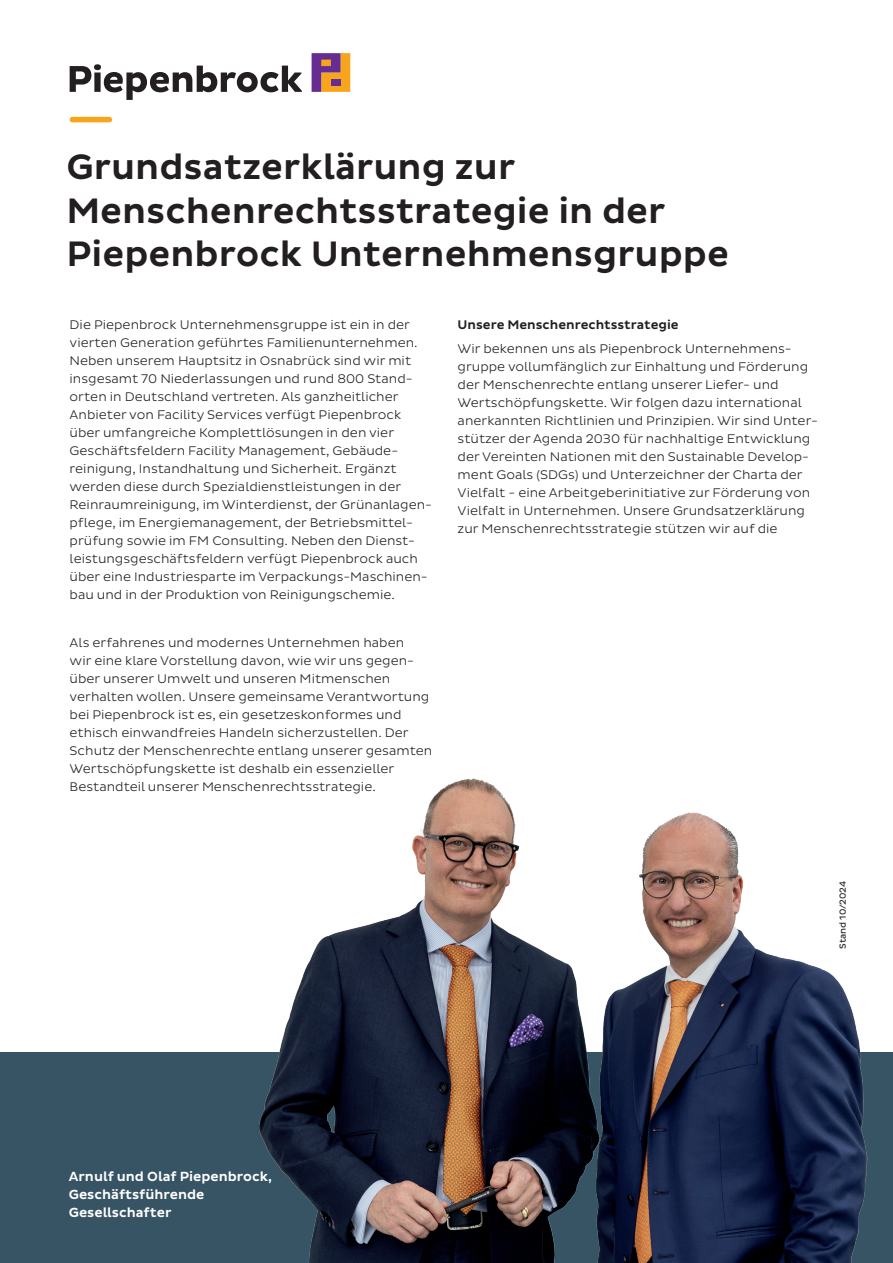
<style>
.page{position:relative;width:893px;height:1263px;background:#fff}
.page>*{position:absolute;margin:0;border:0;box-sizing:border-box;transform-origin:0 0}
.t1{font:500 36px/43.5px "Pluto Sans";color:#231f20}
.t2{font:500 13.5px/18px "Pluto Sans";color:#fff}
.t3{font:300 12.75px/18px "Pluto Sans";color:#231f20}
.t4{font:500 12.75px "Pluto Sans";color:#231f20}
.t5{font:9px "Pluto Sans";letter-spacing:-.01em;color:#231f20}
</style>
<div class="page">
<div style="left:0;top:1052px;width:893px;height:211px;background:#375465"></div>
<img style="left:259px;top:778px;width:609px;height:485px">
<svg style="left:312px;top:53px;width:38px;height:39px"></svg>
<div style="left:331px;top:79px;width:10px;height:6px;background:#652d91"></div>
<svg style="left:70px;top:64px;width:232px;height:36px"></svg>
<div style="left:70px;top:117px;width:42px;height:5px;background:#f9a51b;border-radius:3px"></div>
<h1 class="t1" style="left:66px;top:145px;width:664px">Grundsatzerklärung zur<br>Menschenrechtsstrategie in der<br>Piepenbrock Unternehmensgruppe</h1>
<p class="t3" style="left:70px;top:315px;width:364px">Die Piepenbrock Unternehmensgruppe ist ein in der vierten Generation geführtes Familienunternehmen.<br>Neben unserem Hauptsitz in Osnabrück sind wir mit insgesamt 70 Niederlassungen und rund 800 Stand&shy;orten in Deutschland vertreten. Als ganzheitlicher Anbieter von Facility Services verfügt Piepenbrock über umfangreiche Komplettlösungen in den vier Geschäftsfeldern Facility Management, Gebäude&shy;reinigung, Instandhaltung und Sicherheit. Ergänzt werden diese durch Spezialdienstleistungen in der Reinraumreinigung, im Winterdienst, der Grünanlagen&shy;pflege, im Energiemanagement, der Betriebsmittel&shy;prüfung sowie im FM Consulting. Neben den Dienst&shy;leistungsgeschäftsfeldern verfügt Piepenbrock auch über eine Industriesparte im Verpackungs-Maschinen&shy;bau und in der Produktion von Reinigungschemie.</p>
<p class="t3" style="left:70px;top:634px;width:364px">Als erfahrenes und modernes Unternehmen haben<br>wir eine klare Vorstellung davon, wie wir uns gegen&shy;über unserer Umwelt und unseren Mitmenschen verhalten wollen. Unsere gemeinsame Verantwortung bei Piepenbrock ist es, ein gesetzeskonformes und ethisch einwandfreies Handeln sicherzustellen. Der Schutz der Menschenrechte entlang unserer gesamten Wertschöpfungskette ist deshalb ein essenzieller Bestandteil unserer Menschenrechtsstrategie.</p>
<p class="t4" style="left:458px;top:316px;width:223px">Unsere Menschenrechtsstrategie</p>
<p class="t3" style="left:458px;top:340px;width:362px">Wir bekennen uns als Piepenbrock Unternehmens&shy;gruppe vollumfänglich zur Einhaltung und Förderung der Menschenrechte entlang unserer Liefer- und Wertschöpfungskette. Wir folgen dazu international anerkannten Richtlinien und Prinzipien. Wir sind Unter&shy;stützer der Agenda 2030 für nachhaltige Entwicklung der Vereinten Nationen mit den Sustainable Develop&shy;ment Goals (SDGs) und Unterzeichner der Charta der Vielfalt - eine Arbeitgeberinitiative zur Förderung von Vielfalt in Unternehmen. Unsere Grundsatzerklärung zur Menschenrechtsstrategie stützen wir auf die</p>
<p class="t5" style="left:837px;top:949px;width:69px;rotate:-90deg">Stand 10/2024</p>
<p class="t2" style="left:69px;top:1168px;width:205px">Arnulf und Olaf Piepenbrock,<br>Geschäftsführende<br>Gesellschafter</p>
</div>
